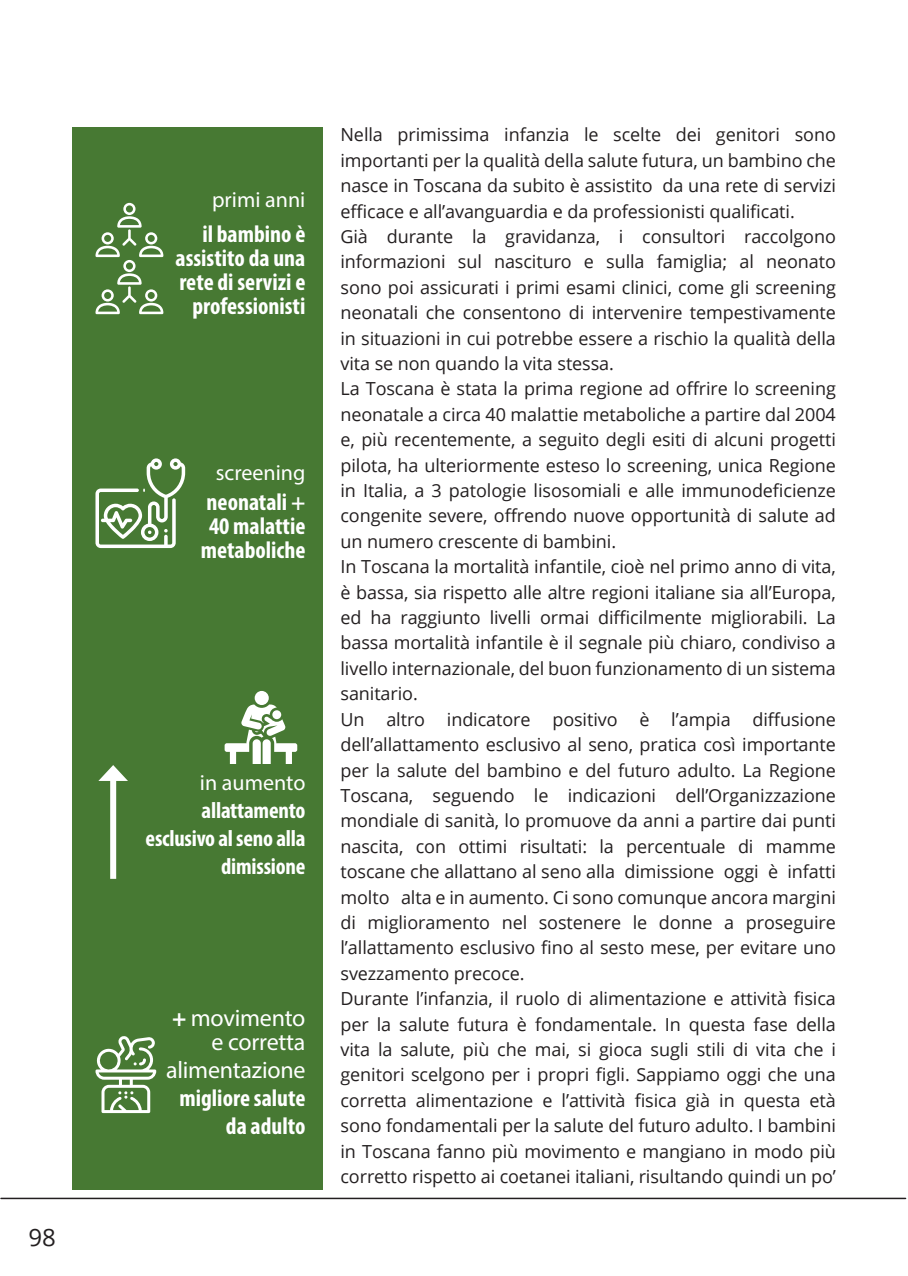
<style>
.page{position:relative;width:908px;height:1276px;background:#fff}
.page>*{position:absolute;margin:0;border:0;box-sizing:border-box;transform-origin:0 0}
.t1{font:700 condensed 24px/24px "Myriad Pro";color:#fff;text-align:right}
.t2{font:24px/24px "Myriad Pro";letter-spacing:-.01em;color:#fff;text-align:right}
.t3{font:24px "Open Sans";color:#231f20}
.t4{font:700 condensed 23px/28px "Myriad Pro";letter-spacing:-.01em;color:#fff;text-align:right}
.t5{font:22px "Myriad Pro";color:#fff}
.t6{font:18px/25.4px "Open Sans";letter-spacing:-.005em;color:#231f20}
.s1{font-weight:700}
</style>
<div class="page">
<hr style="left:1px;top:1197px;width:904px;height:2px;background:#231f20">
<div style="left:72px;top:128px;width:251px;height:1062px;background:#477933"></div>
<div style="left:110px;top:775px;width:6px;height:104px;background:#fff"></div>
<svg style="left:98px;top:765px;width:30px;height:16px"></svg>
<svg style="left:95px;top:458px;width:90px;height:90px"></svg>
<svg style="left:224px;top:704px;width:73px;height:59px"></svg>
<div style="left:254px;top:691px;width:15px;height:14px;background:#fff;border-radius:50%"></div>
<svg style="left:95px;top:1036px;width:61px;height:77px"></svg>
<svg style="left:95px;top:203px;width:68px;height:111px"></svg>
<h1 class="t3" style="left:28px;top:1221px;width:29px">98</h1>
<p class="t5" style="left:212px;top:186px;width:95px">primi anni</p>
<h1 class="t1" style="left:175px;top:222px;width:131px">il bambino è assistito da una rete di servizi e professionisti</h1>
<p class="t5" style="left:216px;top:459px;width:91px">screening</p>
<h1 class="t1" style="left:201px;top:489px;width:106px;text-align:center">neonatali +<br>40 malattie metaboliche</h1>
<p class="t5" style="left:200px;top:769px;width:107px">in aumento</p>
<p class="t4" style="left:146px;top:796px;width:161px">allattamento esclusivo al seno alla dimissione</p>
<h1 class="t2" style="left:172px;top:1006px;width:135px"><span class="s1">+</span> movimento e corretta</h1>
<h1 class="t2" style="left:166px;top:1058px;width:141px">alimentazione</h1>
<h1 class="t1" style="left:179px;top:1084px;width:127px;line-height:28px">migliore salute da adulto</h1>
<p class="t6" style="left:340px;top:122px;width:497px">Nella primissima infanzia le scelte dei genitori sono importanti per la qualità della salute futura, un bambino che nasce in Toscana da subito è assistito da una rete di servizi efficace e all’avanguardia e da professionisti qualificati.<br>Già durante la gravidanza, i consultori raccolgono informazioni sul nascituro e sulla famiglia; al neonato sono poi assicurati i primi esami clinici, come gli screening neonatali che consentono di intervenire tempestivamente in situazioni in cui potrebbe essere a rischio la qualità della vita se non quando la vita stessa.<br>La Toscana è stata la prima regione ad offrire lo screening neonatale a circa 40 malattie metaboliche a partire dal 2004 e, più recentemente, a seguito degli esiti di alcuni progetti pilota, ha ulteriormente esteso lo screening, unica Regione in Italia, a 3 patologie lisosomiali e alle immunodeficienze congenite severe, offrendo nuove opportunità di salute ad un numero crescente di bambini.<br>In Toscana la mortalità infantile, cioè nel primo anno di vita, è bassa, sia rispetto alle altre regioni italiane sia all’Europa, ed ha raggiunto livelli ormai difficilmente migliorabili. La bassa mortalità infantile è il segnale più chiaro, condiviso a livello internazionale, del buon funzionamento di un sistema sanitario.<br>Un altro indicatore positivo è l’ampia diffusione dell’allattamento esclusivo al seno, pratica così importante per la salute del bambino e del futuro adulto. La Regione Toscana, seguendo le indicazioni dell’Organizzazione mondiale di sanità, lo promuove da anni a partire dai punti nascita, con ottimi risultati: la percentuale di mamme toscane che allattano al seno alla dimissione oggi è infatti molto alta e in aumento. Ci sono comunque ancora margini di miglioramento nel sostenere le donne a proseguire l’allattamento esclusivo fino al sesto mese, per evitare uno svezzamento precoce.<br>Durante l’infanzia, il ruolo di alimentazione e attività fisica per la salute futura è fondamentale. In questa fase della vita la salute, più che mai, si gioca sugli stili di vita che i genitori scelgono per i propri figli. Sappiamo oggi che una corretta alimentazione e l’attività fisica già in questa età sono fondamentali per la salute del futuro adulto. I bambini in Toscana fanno più movimento e mangiano in modo più corretto rispetto ai coetanei italiani, risultando quindi un po’</p>
</div>
